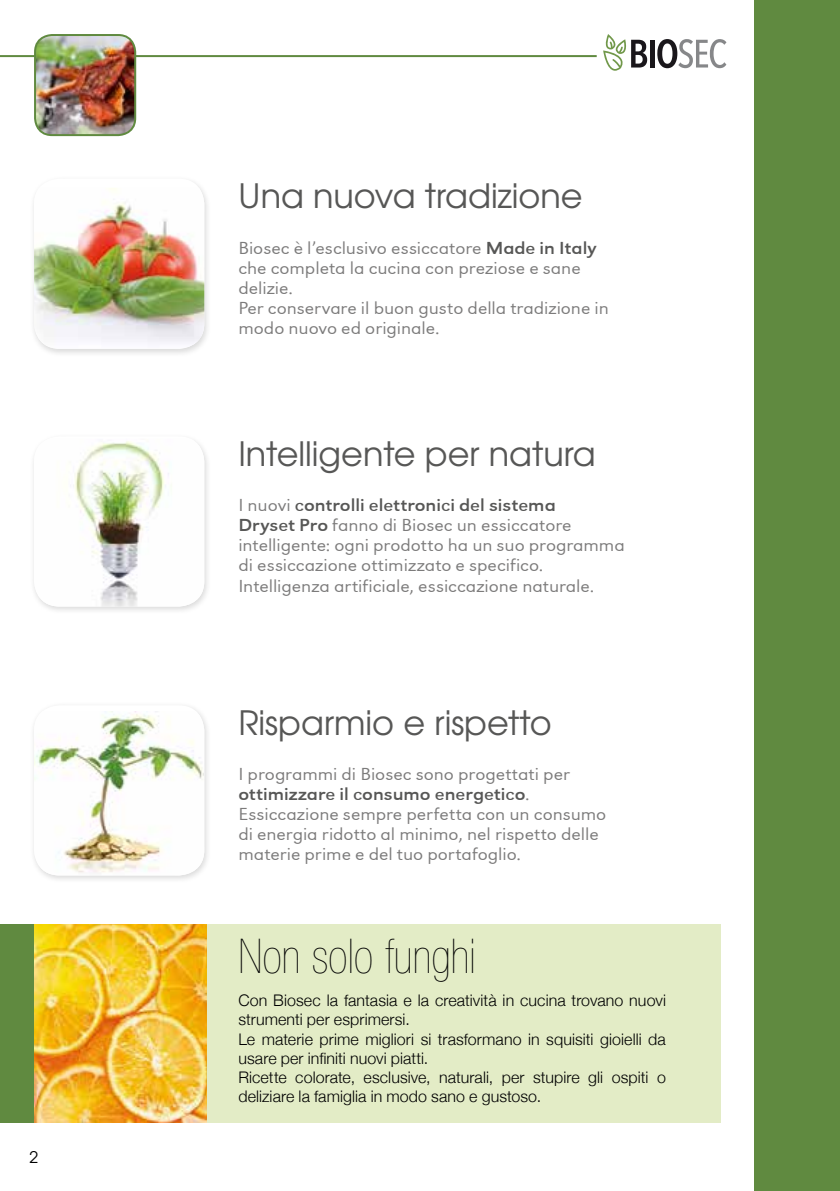
<style>
.page{position:relative;width:840px;height:1191px;background:#fff}
.page>*{position:absolute;margin:0;border:0;box-sizing:border-box;transform-origin:0 0}
.t1{font:900 condensed 48px "Helvetica Neue";color:#000}
.t2{font:33.4px "URW Gothic L";color:#575756}
.t3{font:18px/20px "URW Grotesk T Ligh Extr Wide";color:#7c7b7b}
.t4{font:18px "URW Grotesk T Regu Extr Wide";color:#575756}
.t5{font:300 16px/19.2px "Helvetica Neue";letter-spacing:.005em;color:#000}
.t6{font:16px "URW Gothic L";color:#000}
.s1{font-family:"URW Grotesk T Regu Extr Wide";color:#575756}
.s2{font-family:"URW Grotesk T Ligh Extr Wide";color:#7c7b7b}
</style>
<div class="page">
<hr style="left:0;top:55px;width:596px;height:2px;background:#608a40">
<svg style="left:603px;top:34px;width:43px;height:37px"></svg>
<div style="left:649px;top:40px;width:5px;height:28px;background:#1a171b"></div>
<svg style="left:657px;top:39px;width:69px;height:29px"></svg>
<div style="left:206px;top:924px;width:514px;height:199px;background:#e3ecc6"></div>
<div style="left:0;top:924px;width:34px;height:199px;background:#608a40"></div>
<img style="left:34px;top:924px;width:172px;height:199px">
<img style="left:35px;top:35px;width:100px;height:100px">
<div style="left:34px;top:34px;width:102px;height:102px;border:2px solid #608a40;border-radius:17px"></div>
<div style="left:29px;top:175px;width:182px;height:182px;background:#000;opacity:.15"></div>
<div style="left:34px;top:179px;width:170px;height:170px;background:#fff;border-radius:26px"></div>
<img style="left:34px;top:188px;width:170px;height:161px">
<div style="left:29px;top:432px;width:182px;height:183px;background:#000;opacity:.15"></div>
<img style="left:34px;top:439px;width:170px;height:167px">
<div style="left:29px;top:701px;width:182px;height:182px;background:#000;opacity:.15"></div>
<div style="left:34px;top:705px;width:170px;height:170px;background:#fff;border-radius:26px"></div>
<img style="left:34px;top:711px;width:170px;height:164px">
<div style="left:754px;top:0;width:85px;height:1191px;background:#608a40"></div>
<p class="t6" style="left:30px;top:1147px;width:10px">2</p>
<h2 class="t2" style="left:238px;top:175px;width:345px">Una nuova tradizione</h2>
<p class="t3" style="left:238px;top:237px;width:372px">Biosec è l’esclusivo essiccatore <span class="s1">Made in Italy </span>che completa la cucina con preziose e sane delizie.<br>Per conservare il buon gusto della tradizione in modo nuovo ed originale.</p>
<h2 class="t2" style="left:238px;top:433px;width:358px">Intelligente per natura</h2>
<p class="t4" style="left:238px;top:495px;width:319px"><span class="s2">I nuovi</span> controlli elettronici del sistema</p>
<p class="t3" style="left:238px;top:515px;width:388px"><span class="s1">Dryset Pro</span> fanno di Biosec un essiccatore intelligente: ogni prodotto ha un suo programma di essiccazione ottimizzato e specifico.<br>Intelligenza artificiale, essiccazione naturale.</p>
<h2 class="t2" style="left:238px;top:702px;width:315px">Risparmio e rispetto</h2>
<p class="t3" style="left:238px;top:764px;width:333px">I programmi di Biosec sono progettati per</p>
<p class="t4" style="left:238px;top:784px;width:293px">ottimizzare il consumo energetico<span class="s2">.</span></p>
<p class="t3" style="left:238px;top:804px;width:369px">Essiccazione sempre perfetta con un consumo di energia ridotto al minimo, nel rispetto delle materie prime e del tuo portafoglio.</p>
<h1 class="t1" style="left:238px;top:929px;width:239px">Non solo funghi</h1>
<p class="t5" style="left:238px;top:990px;width:429px">Con Biosec la fantasia e la creatività in cucina trovano nuovi strumenti per esprimersi.<br>Le materie prime migliori si trasformano in squisiti gioielli da usare per infiniti nuovi piatti.<br>Ricette colorate, esclusive, naturali, per stupire gli ospiti o deliziare la famiglia in modo sano e gustoso.</p>
</div>
